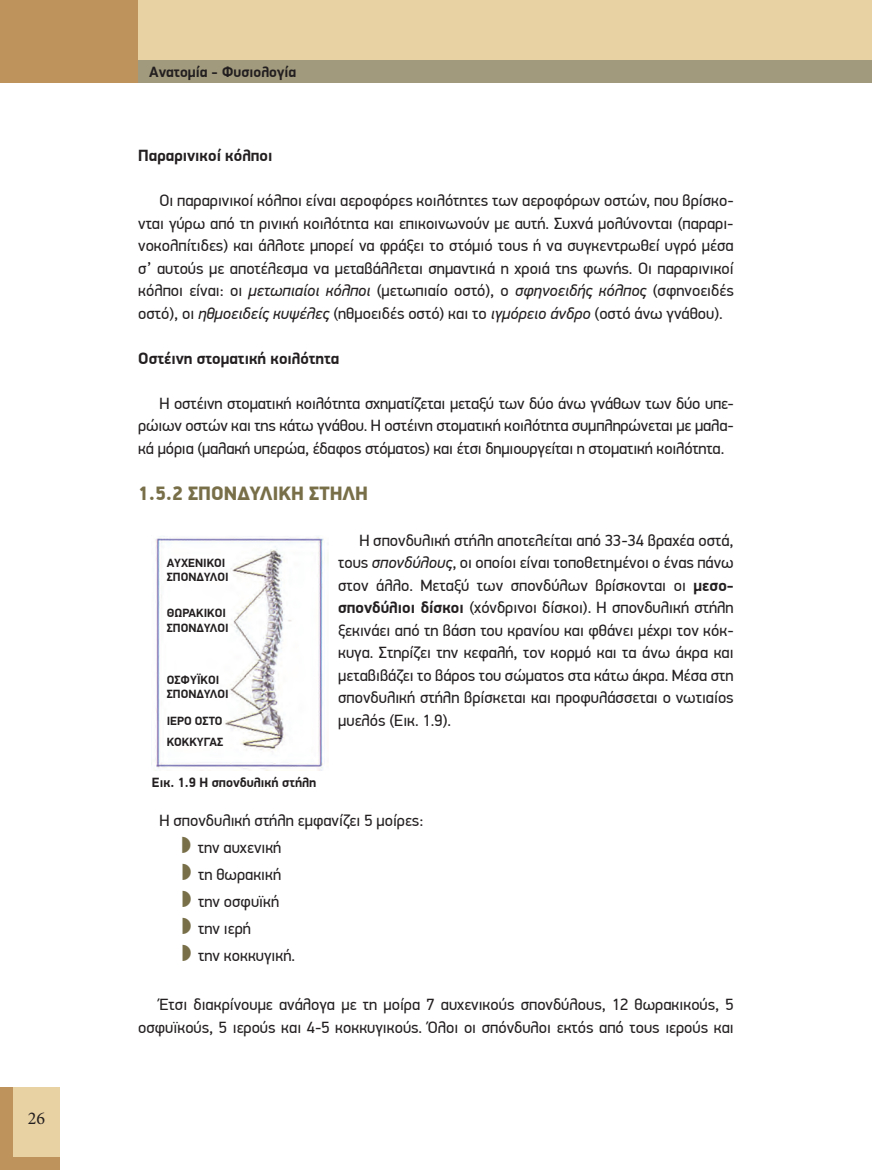
<style>
.page{position:relative;width:872px;height:1170px;background:#fff}
.page>*{position:absolute;margin:0;border:0;box-sizing:border-box;transform-origin:0 0}
.t1{font:900 19.5px "PF Din Display Pro";color:#786f49}
.t2{font:18px "Minion Pro";color:#231f20}
.t3{font:16.35px/22.5px "PF Din Display Pro";color:#231f20;text-align:justify}
.t4{font:700 16.35px "PF Din Display Pro";color:#231f20}
.t5{font:700 15px "PF Din Display Pro";color:#231f20}
.t6{font:700 13.5px "PF Din Display Pro";color:#231f20}
.t7{font:700 12px/14.4px "PF Din Display Pro";color:#231f20}
.s1{font-style:italic}
.s2{font-weight:700}
</style>
<div class="page">
<div style="left:128px;top:26px;width:744px;height:57px;background:#a29a7d"></div>
<div style="left:135px;top:0;width:737px;height:60px;background:#e8d1a2"></div>
<div style="left:0;top:0;width:138px;height:83px;background:#bf945c"></div>
<div style="left:0;top:1086px;width:60px;height:83px;background:#bf945c"></div>
<div style="left:13px;top:1086px;width:47px;height:70px;background:#e8d1a2"></div>
<img style="left:151px;top:536px;width:173px;height:234px">
<p class="t2" style="left:28px;top:1105px;width:19px">26</p>
<p class="t5" style="left:149px;top:63px;width:148px">Ανατομία - Φυσιολογία</p>
<p class="t4" style="left:138px;top:146px;width:136px">Παραρινικοί κόλποι</p>
<p class="t3" style="left:138px;top:189px;width:597px;text-indent:21px">Οι παραρινικοί κόλποι είναι αεροφόρες κοιλότητες των αεροφόρων οστών, που βρίσκο&shy;νται γύρω από τη ρινική κοιλότητα και επικοινωνούν με αυτή. Συχνά μολύνονται (παραρι&shy;νοκολπίτιδες) και άλλοτε μπορεί να φράξει το στόμιό τους ή να συγκεντρωθεί υγρό μέσα σ’ αυτούς με αποτέλεσμα να μεταβάλλεται σημαντικά η χροιά της φωνής. Οι παραρινικοί κόλποι είναι: οι <span class="s1">μετωπιαίοι κόλποι</span> (μετωπιαίο οστό), ο <span class="s1">σφηνοειδής κόλπος</span> (σφηνοειδές οστό), οι <span class="s1">ηθμοειδείς κυψέλες</span> (ηθμοειδές οστό) και το <span class="s1">ιγμόρειο άνδρο</span> (οστό άνω γνάθου).</p>
<p class="t4" style="left:138px;top:348px;width:203px">Οστέινη στοματική κοιλότητα</p>
<p class="t3" style="left:138px;top:392px;width:597px;text-indent:21px">Η οστέινη στοματική κοιλότητα σχηματίζεται μεταξύ των δύο άνω γνάθων των δύο υπε&shy;ρώιων οστών και της κάτω γνάθου. Η οστέινη στοματική κοιλότητα συμπληρώνεται με μαλα&shy;κά μόρια (μαλακή υπερώα, έδαφος στόματος) και έτσι δημιουργείται η στοματική κοιλότητα.</p>
<p class="t1" style="left:138px;top:481px;width:231px">1.5.2 ΣΠΟΝΔΥΛΙΚΗ ΣΤΗΛΗ</p>
<p class="t3" style="left:338px;top:529px;width:397px;text-indent:21px">Η σπονδυλική στήλη αποτελείται από 33-34 βραχέα οστά, τους <span class="s1">σπονδύλους</span>, οι οποίοι είναι τοποθετημένοι ο ένας πάνω στον άλλο. Μεταξύ των σπονδύλων βρίσκονται οι <span class="s2">μεσο&shy;σπονδύλιοι δίσκοι</span> (χόνδρινοι δίσκοι). Η σπονδυλική στήλη ξεκινάει από τη βάση του κρανίου και φθάνει μέχρι τον κόκ&shy;κυγα. Στηρίζει την κεφαλή, τον κορμό και τα άνω άκρα και μεταβιβάζει το βάρος του σώματος στα κάτω άκρα. Μέσα στη σπονδυλική στήλη βρίσκεται και προφυλάσσεται ο νωτιαίος μυελός (Εικ. 1.9).</p>
<p class="t7" style="left:167px;top:556px;width:63px">ΑΥΧΕΝΙΚΟΙ<br>ΣΠΟΝΔΥΛΟΙ</p>
<p class="t7" style="left:167px;top:606px;width:63px">ΘΩΡΑΚΙΚΟΙ<br>ΣΠΟΝΔΥΛΟΙ</p>
<p class="t7" style="left:167px;top:672px;width:63px">ΟΣΦΥΪΚΟΙ<br>ΣΠΟΝΔΥΛΟΙ</p>
<p class="t7" style="left:167px;top:710px;width:58px;line-height:20.9px">ΙΕΡΟ ΟΣΤΟ<br>ΚΟΚΚΥΓΑΣ</p>
<p class="t6" style="left:152px;top:774px;width:166px">Εικ. 1.9 Η σπονδυλική στήλη</p>
<p class="t3" style="left:198px;top:806px;width:227px;line-height:27px;text-align:left;text-indent:-38px">Η σπονδυλική στήλη εμφανίζει 5 μοίρες: την αυχενική<br>τη θωρακική<br>την οσφυϊκή<br>την ιερή<br>την κοκκυγική.</p>
<p class="t3" style="left:138px;top:993px;width:597px;text-align:right">Έτσι διακρίνουμε ανάλογα με τη μοίρα 7 αυχενικούς σπονδύλους, 12 θωρακικούς, 5 οσφυϊκούς, 5 ιερούς και 4-5 κοκκυγικούς. Όλοι οι σπόνδυλοι εκτός από τους ιερούς και</p>
</div>
